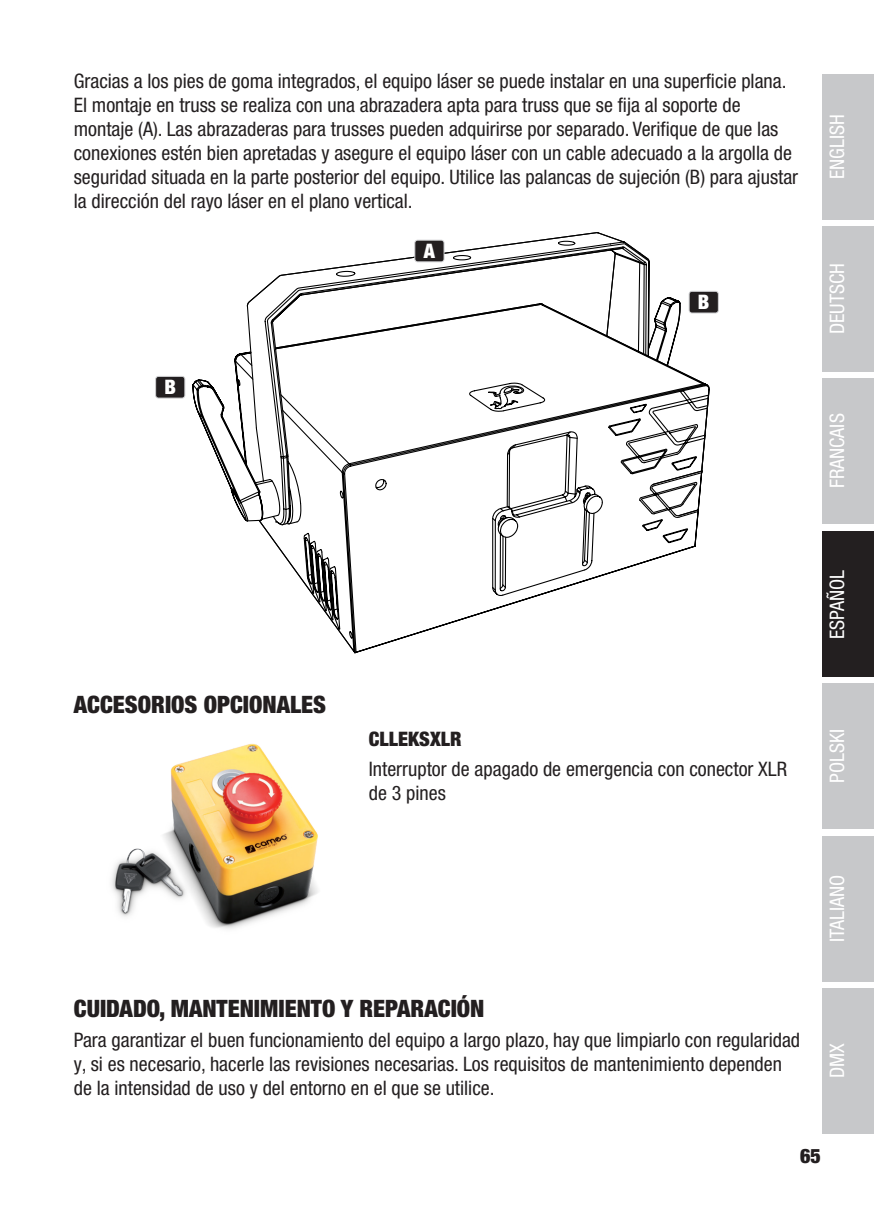
<style>
.page{position:relative;width:874px;height:1225px;background:#fff}
.page>*{position:absolute;margin:0;border:0;box-sizing:border-box;transform-origin:0 0}
.t1{font:900 condensed 24px "Helvetica Neue LT Pro";color:#231f20}
.t2{font:condensed 20px/24px "Helvetica Neue LT Pro";color:#231f20}
.t3{font:condensed 20px "Helvetica Neue LT Std";color:#fff}
.t4{font:900 condensed 20px "Helvetica Neue LT Pro";color:#231f20}
.t5{font:900 condensed 20px "Helvetica Neue LT Pro";color:#fff}
.t6{font:900 condensed 20px "Helvetica Neue LT Std";color:#231f20}
</style>
<div class="page">
<div style="left:821px;top:988px;width:52px;height:146px;background:#c7c8ca"></div>
<div style="left:821px;top:74px;width:52px;height:145px;background:#c7c8ca"></div>
<div style="left:821px;top:226px;width:52px;height:145px;background:#c7c8ca"></div>
<div style="left:821px;top:378px;width:52px;height:146px;background:#c7c8ca"></div>
<div style="left:821px;top:531px;width:52px;height:146px;background:#231f20"></div>
<div style="left:821px;top:683px;width:52px;height:146px;background:#c7c8ca"></div>
<div style="left:821px;top:836px;width:52px;height:145px;background:#c7c8ca"></div>
<svg style="left:324px;top:232px;width:386px;height:422px"></svg>
<svg style="left:192px;top:245px;width:514px;height:366px"></svg>
<div style="left:414px;top:240px;width:30px;height:22px;background:#231f20;border-radius:3px"></div>
<div style="left:414px;top:240px;width:30px;height:22px;border:1px solid #d1d2d4;border-radius:3px"></div>
<div style="left:155px;top:376px;width:30px;height:22px;background:#231f20;border-radius:3px"></div>
<div style="left:155px;top:376px;width:30px;height:22px;border:1px solid #d1d2d4;border-radius:3px"></div>
<div style="left:688px;top:291px;width:30px;height:22px;background:#231f20;border-radius:3px"></div>
<div style="left:688px;top:291px;width:30px;height:22px;border:1px solid #d1d2d4;border-radius:3px"></div>
<img style="left:111px;top:743px;width:207px;height:186px">
<p class="t2" style="left:74px;top:69px;width:725px">Gracias a los pies de goma integrados, el equipo láser se puede instalar en una superficie plana.<br>El montaje en truss se realiza con una abrazadera apta para truss que se fija al soporte de montaje (A). Las abrazaderas para trusses pueden adquirirse por separado. Verifique de que las conexiones estén bien apretadas y asegure el equipo láser con un cable adecuado a la argolla de seguridad situada en la parte posterior del equipo. Utilice las palancas de sujeción (B) para ajustar la dirección del rayo láser en el plano vertical.</p>
<p class="t5" style="left:423px;top:239px;width:13px">A</p>
<p class="t5" style="left:164px;top:375px;width:13px">B</p>
<p class="t5" style="left:697px;top:290px;width:13px">B</p>
<p class="t3" style="left:824px;top:179px;width:66px;rotate:-90deg">ENGLISH</p>
<p class="t3" style="left:824px;top:334px;width:73px;rotate:-90deg">DEUTSCH</p>
<p class="t3" style="left:824px;top:488px;width:76px;rotate:-90deg">FRANCAIS</p>
<p class="t1" style="left:74px;top:690px;width:254px">ACCESORIOS OPCIONALES</p>
<p class="t4" style="left:369px;top:727px;width:94px">CLLEKSXLR</p>
<p class="t2" style="left:369px;top:756px;width:419px">Interruptor de apagado de emergencia con conector XLR de 3 pines</p>
<p class="t3" style="left:825px;top:639px;width:71px;rotate:-90deg">ESPAÑOL</p>
<p class="t3" style="left:825px;top:783px;width:55px;rotate:-90deg">POLSKI</p>
<p class="t1" style="left:74px;top:994px;width:412px">CUIDADO, MANTENIMIENTO Y REPARACIÓN</p>
<p class="t2" style="left:74px;top:1027px;width:727px">Para garantizar el buen funcionamiento del equipo a largo plazo, hay que limpiarlo con regularidad y, si es necesario, hacerle las revisiones necesarias. Los requisitos de mantenimiento dependen de la intensidad de uso y del entorno en el que se utilice.</p>
<p class="t3" style="left:825px;top:942px;width:69px;rotate:-90deg">ITALIANO</p>
<p class="t3" style="left:825px;top:1078px;width:36px;rotate:-90deg">DMX</p>
<p class="t6" style="left:799px;top:1143px;width:22px">65</p>
</div>
